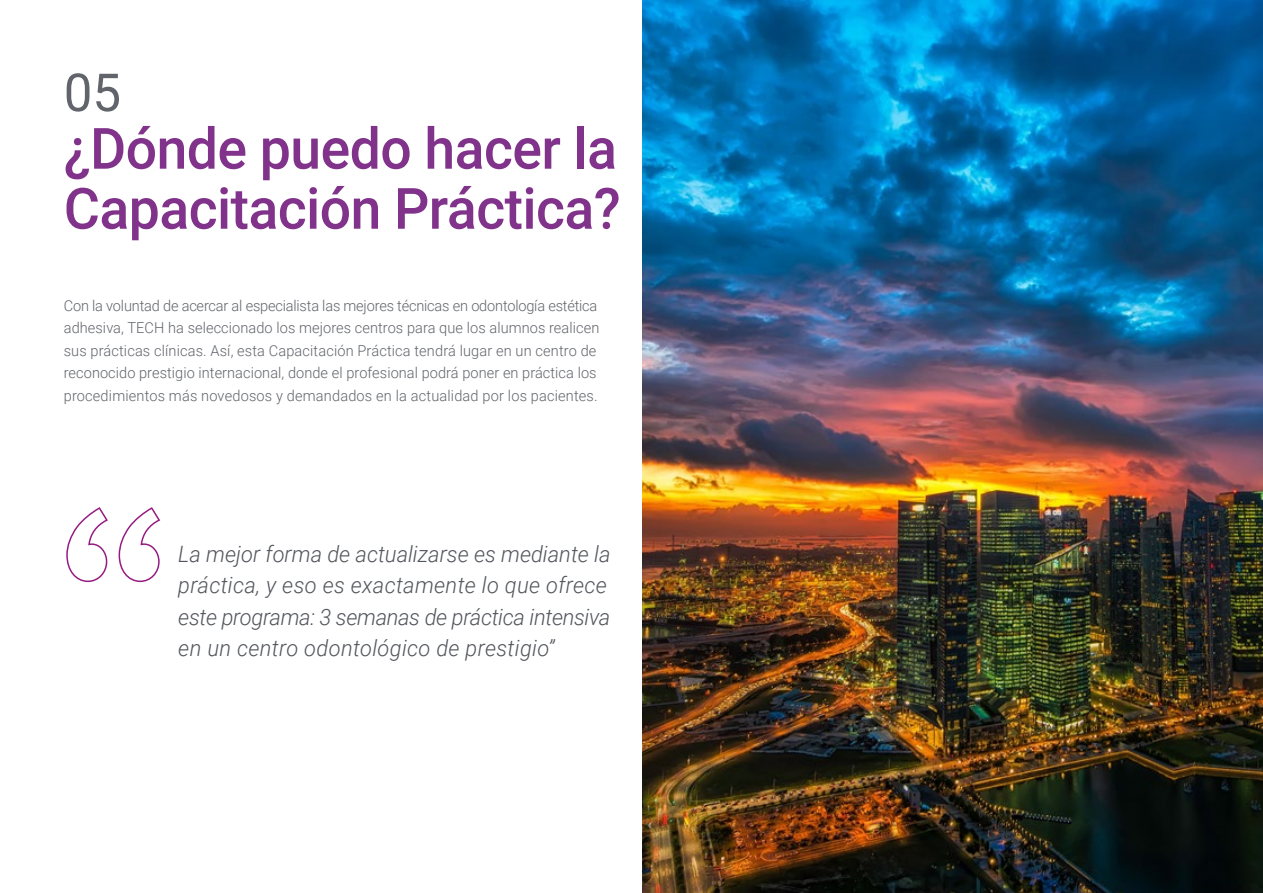
<style>
.page{position:relative;width:1263px;height:893px;background:#fff}
.page>*{position:absolute;margin:0;border:0;box-sizing:border-box;transform-origin:0 0}
.t1{font:500 57px/60px "Roboto";letter-spacing:-.01em;color:#81328a}
.t2{font:52.5px "Roboto";color:#61646a}
.t3{font:italic 300 22.5px/31.5px "Roboto";color:#52555b}
.t4{font:300 15px/22.5px "Roboto";letter-spacing:.005em;color:#61646a}
</style>
<div class="page">
<svg style="left:66px;top:507px;width:95px;height:76px"></svg>
<img style="left:642px;top:0;width:621px;height:893px">
<h2 class="t2" style="left:64px;top:56px;width:59px">05</h2>
<h1 class="t1" style="left:64px;top:116px;width:558px">¿Dónde puedo hacer la<br>Capacitación Práctica?</h1>
<p class="t4" style="left:64px;top:293px;width:537px">Con la voluntad de acercar al especialista las mejores técnicas en odontología estética adhesiva, TECH ha seleccionado los mejores centros para que los alumnos realicen sus prácticas clínicas. Así, esta Capacitación Práctica tendrá lugar en un centro de reconocido prestigio internacional, donde el profesional podrá poner en práctica los procedimientos más novedosos y demandados en la actualidad por los pacientes.</p>
<h3 class="t3" style="left:178px;top:537px;width:434px">La mejor forma de actualizarse es mediante la práctica, y eso es exactamente lo que ofrece este programa: 3 semanas de práctica intensiva en un centro odontológico de prestigio”</h3>
</div>
